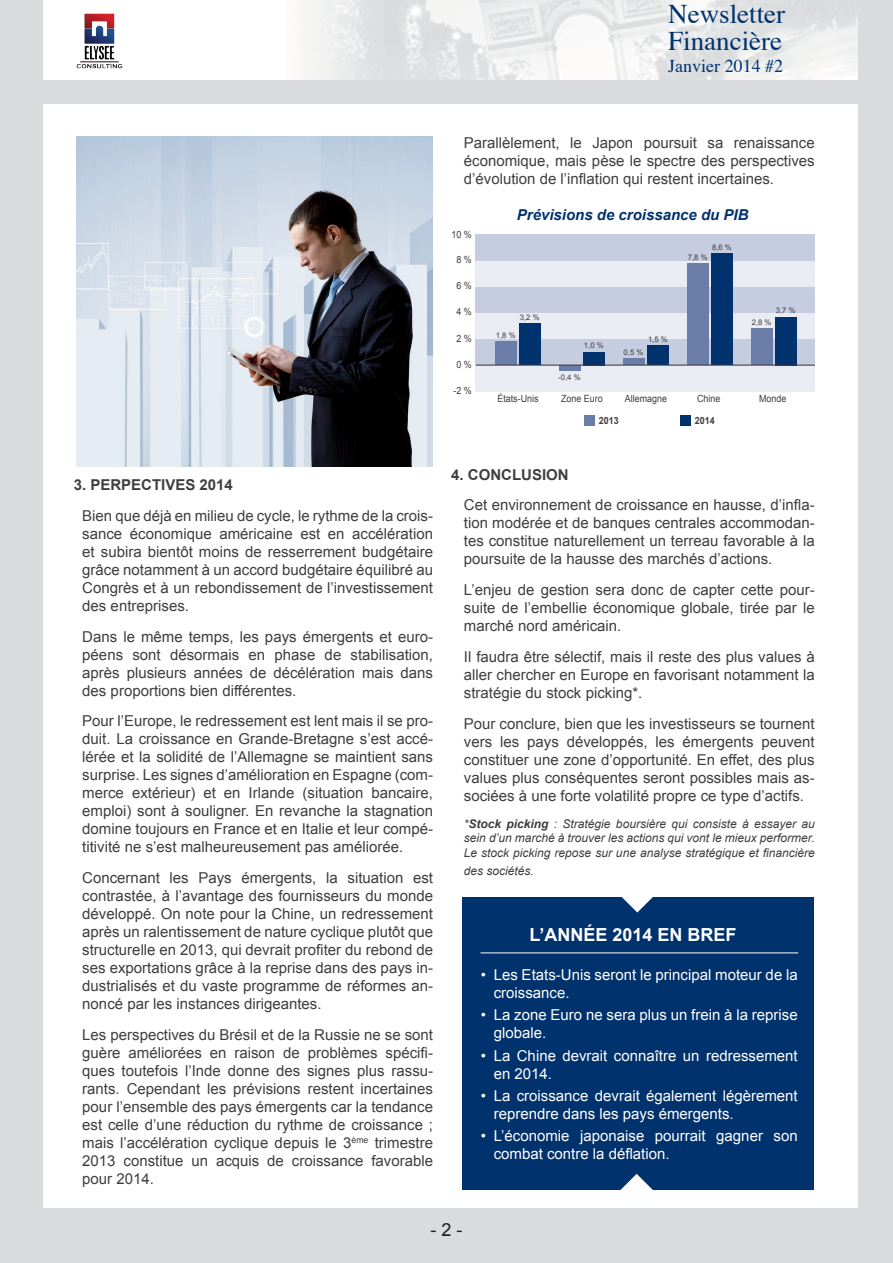
<style>
.page{position:relative;width:893px;height:1263px;background:#dadbdd}
.page>*{position:absolute;margin:0;border:0;box-sizing:border-box;transform-origin:0 0}
.t1{font:27px/27px "Times";color:#00326d}
.t2{font:700 18px "Arial";color:#fff}
.t3{font:18px "Times";color:#00326d}
.t4{font:18px "Arial";color:#231f20}
.t5{font:15px/18px "Arial";color:#3e3e3f;text-align:justify}
.t6{font:15px/18px "Arial";color:#fff}
.t7{font:700 15px "Arial";color:#3e3e3f}
.t8{font:italic 700 15px "Arial";color:#00326d}
.t9{font:italic 12px/14.4px "Arial";color:#3e3e3f;text-align:justify}
.t10{font:9.9px "Arial";color:#3e3e3f;scale:.9 1}
.t11{font:700 9.9px "Arial";color:#3e3e3f;scale:.9 1}
.t12{font:7.65px "Arial";color:#3e3e3f}
.s1{font-weight:700}
</style>
<div class="page">
<div style="left:43px;top:105px;width:814px;height:1103px;background:#fff"></div>
<div style="left:43px;top:0;width:814px;height:79px;background:#fff"></div>
<img style="left:304px;top:0;width:553px;height:79px">
<img style="left:76px;top:13px;width:47px;height:56px">
<div style="left:462px;top:897px;width:352px;height:293px;background:#00326d"></div>
<svg style="left:622px;top:897px;width:31px;height:15px"></svg>
<svg style="left:620px;top:1174px;width:33px;height:16px"></svg>
<hr style="left:480px;top:953px;width:318px;height:1px;background:#fff">
<img style="left:76px;top:136px;width:356px;height:330px">
<div style="left:476px;top:235px;width:339px;height:26px;background:#c7cde0"></div>
<div style="left:476px;top:261px;width:339px;height:26px;background:#e9ecf3"></div>
<div style="left:476px;top:287px;width:339px;height:26px;background:#c7cde0"></div>
<div style="left:476px;top:313px;width:339px;height:26px;background:#e9ecf3"></div>
<div style="left:476px;top:339px;width:339px;height:27px;background:#c7cde0"></div>
<div style="left:476px;top:366px;width:339px;height:26px;background:#e9ecf3"></div>
<div style="left:775px;top:317px;width:22px;height:48px;background:#00326d"></div>
<div style="left:751px;top:329px;width:21px;height:36px;background:#6a7da8"></div>
<div style="left:711px;top:253px;width:22px;height:112px;background:#00326d"></div>
<div style="left:687px;top:264px;width:21px;height:101px;background:#6a7da8"></div>
<div style="left:647px;top:346px;width:22px;height:19px;background:#00326d"></div>
<div style="left:623px;top:359px;width:21px;height:6px;background:#6a7da8"></div>
<div style="left:583px;top:352px;width:22px;height:13px;background:#00326d"></div>
<div style="left:559px;top:365px;width:21px;height:5px;background:#6a7da8"></div>
<div style="left:519px;top:324px;width:22px;height:41px;background:#00326d"></div>
<div style="left:495px;top:342px;width:21px;height:23px;background:#6a7da8"></div>
<hr style="left:476px;top:365px;width:339px;height:1px;background:#3e3e3f">
<div style="left:584px;top:415px;width:11px;height:10px;background:#6a7da8"></div>
<div style="left:680px;top:415px;width:10px;height:10px;background:#00326d"></div>
<h1 class="t1" style="left:668px;top:-2px;width:118px">Newsletter<br>Financière</h1>
<p class="t3" style="left:668px;top:49px;width:116px">Janvier 2014 #2</p>
<p class="t5" style="left:464px;top:134px;width:352px">Parallèlement, le Japon poursuit sa renaissance économique, mais pèse le spectre des perspectives d’évolution de l’inflation qui restent incertaines.</p>
<p class="t7" style="left:74px;top:475px;width:68px">3. PERPECTIVES</p>
<p class="t7" style="left:200px;top:475px;width:35px">2014</p>
<p class="t5" style="left:82px;top:507px;width:352px">Bien que déjà en milieu de cycle, le rythme de la crois&shy;sance économique américaine est en accélération et subira bientôt moins de resserrement budgétaire grâce notamment à un accord budgétaire équilibré au Congrès et à un rebondissement de l’investissement des entreprises.</p>
<p class="t5" style="left:82px;top:627px;width:352px">Dans le même temps, les pays émergents et euro&shy;péens sont désormais en phase de stabilisation, après plusieurs années de décélération mais dans des proportions bien différentes.</p>
<p class="t5" style="left:82px;top:712px;width:352px">Pour l’Europe, le redressement est lent mais il se pro&shy;duit. La croissance en Grande-Bretagne s’est accé&shy;lérée et la solidité de l’Allemagne se maintient sans surprise. Les signes d’amélioration en Espagne (com&shy;merce extérieur) et en Irlande (situation bancaire, emploi) sont à souligner. En revanche la stagnation domine toujours en France et en Italie et leur compé&shy;titivité ne s’est malheureusement pas améliorée.</p>
<p class="t5" style="left:82px;top:869px;width:352px">Concernant les Pays émergents, la situation est contrastée, à l’avantage des fournisseurs du monde développé. On note pour la Chine, un redressement après un ralentissement de nature cyclique plutôt que structurelle en 2013, qui devrait profiter du rebond de ses exportations grâce à la reprise dans des pays in&shy;dustrialisés et du vaste programme de réformes an&shy;noncé par les instances dirigeantes.</p>
<p class="t5" style="left:82px;top:1026px;width:352px">Les perspectives du Brésil et de la Russie ne se sont guère améliorées en raison de problèmes spécifi&shy;ques toutefois l’Inde donne des signes plus rassu&shy;rants. Cependant les prévisions restent incertaines pour l’ensemble des pays émergents car la tendance est celle d’une réduction du rythme de croissance ; mais l’accélération cyclique depuis le 3<sup>ème</sup> trimestre 2013 constitue un acquis de croissance favorable pour 2014.</p>
<p class="t10" style="left:451px;top:228px;width:24px">10 %</p>
<p class="t10" style="left:456px;top:253px;width:19px">8 %</p>
<p class="t10" style="left:456px;top:279px;width:19px">6 %</p>
<p class="t10" style="left:456px;top:305px;width:19px">4 %</p>
<p class="t10" style="left:456px;top:332px;width:19px">2 %</p>
<p class="t10" style="left:456px;top:358px;width:19px">0 %</p>
<p class="t10" style="left:453px;top:384px;width:22px">-2 %</p>
<p class="t8" style="left:517px;top:205px;width:233px">Prévisions de croissance du PIB</p>
<p class="t12" style="left:712px;top:242px;width:21px">8,6 %</p>
<p class="t12" style="left:688px;top:252px;width:21px">7,8 %</p>
<p class="t12" style="left:520px;top:312px;width:21px">3,2 %</p>
<p class="t12" style="left:496px;top:330px;width:21px">1,8 %</p>
<p class="t12" style="left:584px;top:341px;width:21px">1,0 %</p>
<p class="t12" style="left:558px;top:372px;width:24px">-0,4 %</p>
<p class="t12" style="left:648px;top:334px;width:21px">1,5 %</p>
<p class="t12" style="left:624px;top:347px;width:21px">0,5 %</p>
<p class="t12" style="left:776px;top:306px;width:21px">3,7 %</p>
<p class="t12" style="left:752px;top:317px;width:21px">2,8 %</p>
<p class="t10" style="left:497px;top:392px;width:47px">États-Unis</p>
<p class="t10" style="left:561px;top:392px;width:48px">Zone Euro</p>
<p class="t10" style="left:625px;top:392px;width:48px">Allemagne</p>
<p class="t10" style="left:697px;top:392px;width:27px">Chine</p>
<p class="t10" style="left:759px;top:392px;width:32px">Monde</p>
<p class="t11" style="left:599px;top:414px;width:24px">2013</p>
<p class="t11" style="left:695px;top:414px;width:24px">2014</p>
<p class="t7" style="left:451px;top:464px;width:50px">4. CONCL</p>
<p class="t7" style="left:521px;top:464px;width:47px">USION</p>
<p class="t5" style="left:464px;top:496px;width:352px">Cet environnement de croissance en hausse, d’infla&shy;tion modérée et de banques centrales accommodan&shy;tes constitue naturellement un terreau favorable à la poursuite de la hausse des marchés d’actions.</p>
<p class="t5" style="left:464px;top:581px;width:352px">L’enjeu de gestion sera donc de capter cette pour&shy;suite de l’embellie économique globale, tirée par le marché nord américain.</p>
<p class="t5" style="left:464px;top:648px;width:352px">Il faudra être sélectif, mais il reste des plus values à aller chercher en Europe en favorisant notamment la stratégie du stock picking*.</p>
<p class="t5" style="left:464px;top:714px;width:352px">Pour conclure, bien que les investisseurs se tournent vers les pays développés, les émergents peuvent constituer une zone d’opportunité. En effet, des plus values plus conséquentes seront possibles mais as&shy;sociées à une forte volatilité propre ce type d’actifs.</p>
<p class="t9" style="left:464px;top:816px;width:352px">*<span class="s1">Stock picking</span> : Stratégie boursière qui consiste à essayer au sein d’un marché à trouver les actions qui vont le mieux performer.<br>Le stock picking repose sur une analyse stratégique et financière</p>
<p class="t9" style="left:464px;top:863px;width:72px">des sociétés.</p>
<p class="t2" style="left:529px;top:922px;width:209px">L’ANN ÉE 2014 EN BREF</p>
<p class="t6" style="left:494px;top:966px;width:306px;text-indent:-13px">• Les Etats-Unis seront le principal moteur de la croissance.</p>
<p class="t6" style="left:494px;top:1006px;width:306px;text-indent:-13px">• La zone Euro ne sera plus un frein à la reprise globale.</p>
<p class="t6" style="left:494px;top:1046px;width:306px;text-indent:-13px">• La Chine devrait connaître un redressement en 2014.</p>
<p class="t6" style="left:494px;top:1087px;width:306px;text-indent:-13px">• La croissance devrait également légèrement reprendre dans les pays émergents.</p>
<p class="t6" style="left:494px;top:1127px;width:306px;text-indent:-13px">• L’économie japonaise pourrait gagner son combat contre la déflation.</p>
<p class="t4" style="left:430px;top:1217px;width:34px">- 2 -</p>
</div>
